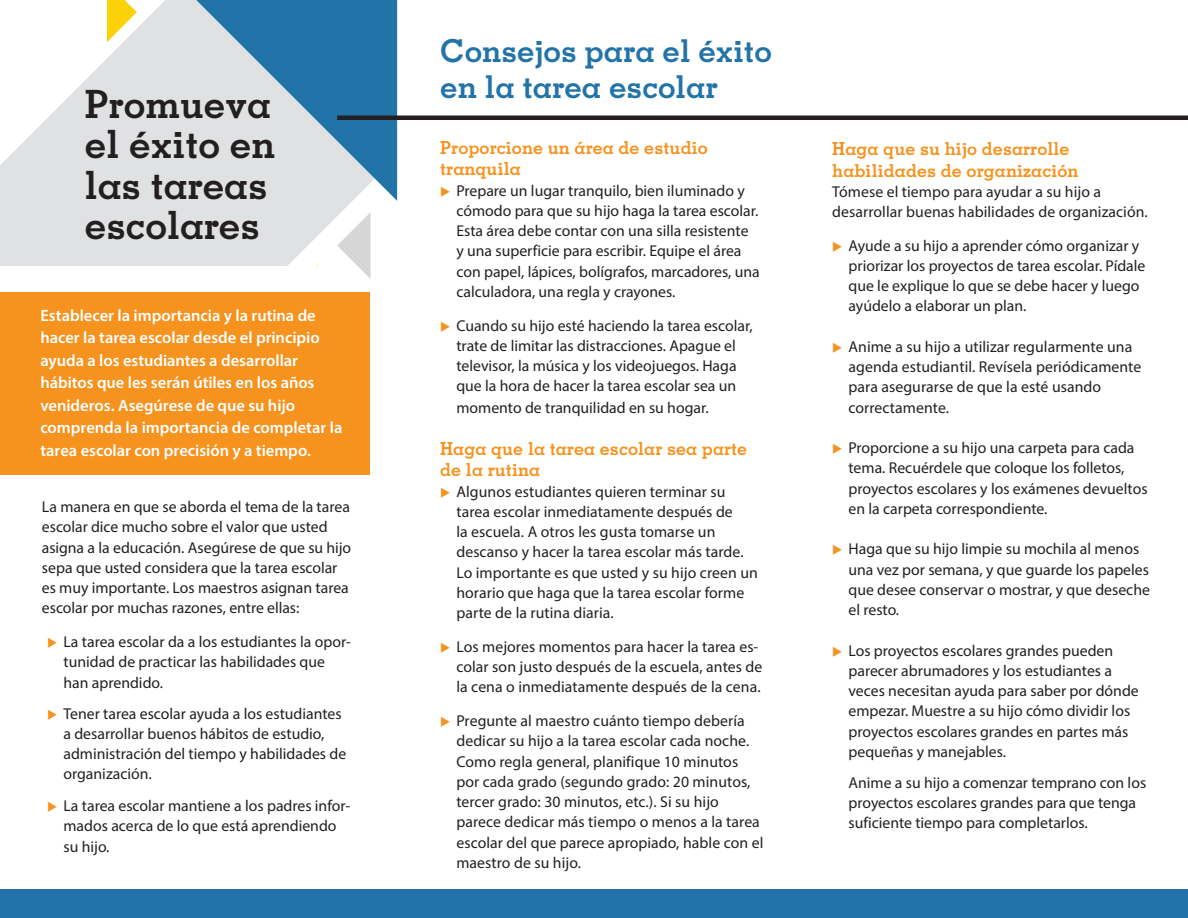
<style>
.page{position:relative;width:1188px;height:918px;background:#fff}
.page>*{position:absolute;margin:0;border:0;box-sizing:border-box;transform-origin:0 0}
.t1{font:700 39px/40.5px "Memphis LT Std";color:#231f20}
.t2{font:700 31.5px/36px "Memphis LT Std";color:#2274a8}
.Body_Copy{font:700 18px/21.6px "Memphis LT Std";letter-spacing:.005em;color:#f6921e}
.t3{font:600 16.5px/22.5px "Myriad Pro";color:#fff}
.Body_Copy-2{font:15.75px/20.2px "Myriad Pro";color:#231f20}
.s1{color:#f6921e}
</style>
<div class="page">
<svg style="left:0;top:0;width:352px;height:266px;fill:#e0e1e3"></svg>
<svg style="left:196px;top:0;width:201px;height:201px;background:#82abc6"></svg>
<svg style="left:107px;top:0;width:30px;height:42px"></svg>
<svg style="left:317px;top:212px;width:54px;height:89px"></svg>
<div style="left:0;top:890px;width:1188px;height:28px;background:#2274a8"></div>
<div style="left:0;top:292px;width:369px;height:183px;background:#f6921e"></div>
<hr style="left:337px;top:116px;width:851px;height:4px;background:#231f20">
<p class="t1" style="left:85px;top:83px;width:188px">Promueva</p>
<p class="t1" style="left:85px;top:124px;width:192px">el éxito en las tareas escolares</p>
<p class="t3" style="left:40px;top:304px;width:303px">Establecer la importancia y la rutina de hacer la tarea escolar desde el principio ayuda a los estudiantes a desarrollar hábitos que les serán útiles en los años venideros. Asegúrese de que su hijo comprenda la importancia de completar la tarea escolar con precisión y a tiempo.</p>
<p class="Body_Copy-2" style="left:42px;top:497px;width:311px">La manera en que se aborda el tema de la tarea escolar dice mucho sobre el valor que usted asigna a la educación. Asegúrese de que su hijo sepa que usted considera que la tarea escolar es muy importante. Los maestros asignan tarea escolar por muchas razones, entre ellas:</p>
<p class="Body_Copy-2" style="left:64px;top:632px;width:289px;text-indent:-16px"><span class="s1">◆</span> La tarea escolar da a los estudiantes la opor&shy;tunidad de practicar las habilidades que han aprendido.</p>
<p class="Body_Copy-2" style="left:64px;top:703px;width:284px;text-indent:-16px"><span class="s1">◆</span> Tener tarea escolar ayuda a los estudiantes a desarrollar buenos hábitos de estudio, administración del tiempo y habilidades de organización.</p>
<p class="Body_Copy-2" style="left:64px;top:795px;width:288px;line-height:20.7px;text-indent:-16px"><span class="s1">◆</span> La tarea escolar mantiene a los padres infor&shy;mados acerca de lo que está aprendiendo su hijo.</p>
<p class="t2" style="left:440px;top:32px;width:333px">Consejos para el éxito en la tarea escolar</p>
<p class="Body_Copy" style="left:440px;top:136px;width:269px">Proporcione un área de estudio tranquila</p>
<p class="Body_Copy-2" style="left:456px;top:180px;width:305px;text-indent:-16px"><span class="s1">◆</span> Prepare un lugar tranquilo, bien iluminado y cómodo para que su hijo haga la tarea escolar.<br>Esta área debe contar con una silla resistente y una superficie para escribir. Equipe el área con papel, lápices, bolígrafos, marcadores, una calculadora, una regla y crayones.</p>
<p class="Body_Copy-2" style="left:456px;top:315px;width:298px;text-indent:-16px"><span class="s1">◆</span> Cuando su hijo esté haciendo la tarea escolar, trate de limitar las distracciones. Apague el televisor, la música y los videojuegos. Haga que la hora de hacer la tarea escolar sea un momento de tranquilidad en su hogar.</p>
<p class="Body_Copy" style="left:440px;top:437px;width:309px">Haga que la tarea escolar sea parte de la rutina</p>
<p class="Body_Copy-2" style="left:456px;top:481px;width:303px;text-indent:-16px"><span class="s1">◆</span> Algunos estudiantes quieren terminar su tarea escolar inmediatamente después de<br>la escuela. A otros les gusta tomarse un descanso y hacer la tarea escolar más tarde.<br>Lo importante es que usted y su hijo creen un horario que haga que la tarea escolar forme parte de la rutina diaria.</p>
<p class="Body_Copy-2" style="left:456px;top:636px;width:308px;text-indent:-16px"><span class="s1">◆</span> Los mejores momentos para hacer la tarea es&shy;colar son justo después de la escuela, antes de la cena o inmediatamente después de la cena.</p>
<p class="Body_Copy-2" style="left:456px;top:710px;width:309px;text-indent:-16px"><span class="s1">◆</span> Pregunte al maestro cuánto tiempo debería dedicar su hijo a la tarea escolar cada noche.<br>Como regla general, planifique 10 minutos por cada grado (segundo grado: 20 minutos, tercer grado: 30 minutos, etc.). Si su hijo parece dedicar más tiempo o menos a la tarea escolar del que parece apropiado, hable con el maestro de su hijo.</p>
<p class="Body_Copy" style="left:832px;top:138px;width:248px">Haga que su hijo desarrolle habilidades de organización</p>
<p class="Body_Copy-2" style="left:832px;top:182px;width:317px">Tómese el tiempo para ayudar a su hijo a desarrollar buenas habilidades de organización.</p>
<p class="Body_Copy-2" style="left:849px;top:235px;width:298px;text-indent:-16px"><span class="s1">◆</span> Ayude a su hijo a aprender cómo organizar y priorizar los proyectos de tarea escolar. Pídale que le explique lo que se debe hacer y luego ayúdelo a elaborar un plan.</p>
<p class="Body_Copy-2" style="left:849px;top:336px;width:294px;text-indent:-16px"><span class="s1">◆</span> Anime a su hijo a utilizar regularmente una agenda estudiantil. Revísela periódicamente para asegurarse de que la esté usando correctamente.</p>
<p class="Body_Copy-2" style="left:849px;top:438px;width:301px;text-indent:-16px"><span class="s1">◆</span> Proporcione a su hijo una carpeta para cada tema. Recuérdele que coloque los folletos, proyectos escolares y los exámenes devueltos en la carpeta correspondiente.</p>
<p class="Body_Copy-2" style="left:849px;top:539px;width:303px;text-indent:-16px"><span class="s1">◆</span> Haga que su hijo limpie su mochila al menos una vez por semana, y que guarde los papeles que desee conservar o mostrar, y que deseche el resto.</p>
<p class="Body_Copy-2" style="left:849px;top:640px;width:292px;text-indent:-16px"><span class="s1">◆</span> Los proyectos escolares grandes pueden parecer abrumadores y los estudiantes a veces necesitan ayuda para saber por dónde empezar. Muestre a su hijo cómo dividir los proyectos escolares grandes en partes más pequeñas y manejables.</p>
<p class="Body_Copy-2" style="left:849px;top:772px;width:299px">Anime a su hijo a comenzar temprano con los proyectos escolares grandes para que tenga suficiente tiempo para completarlos.</p>
</div>
